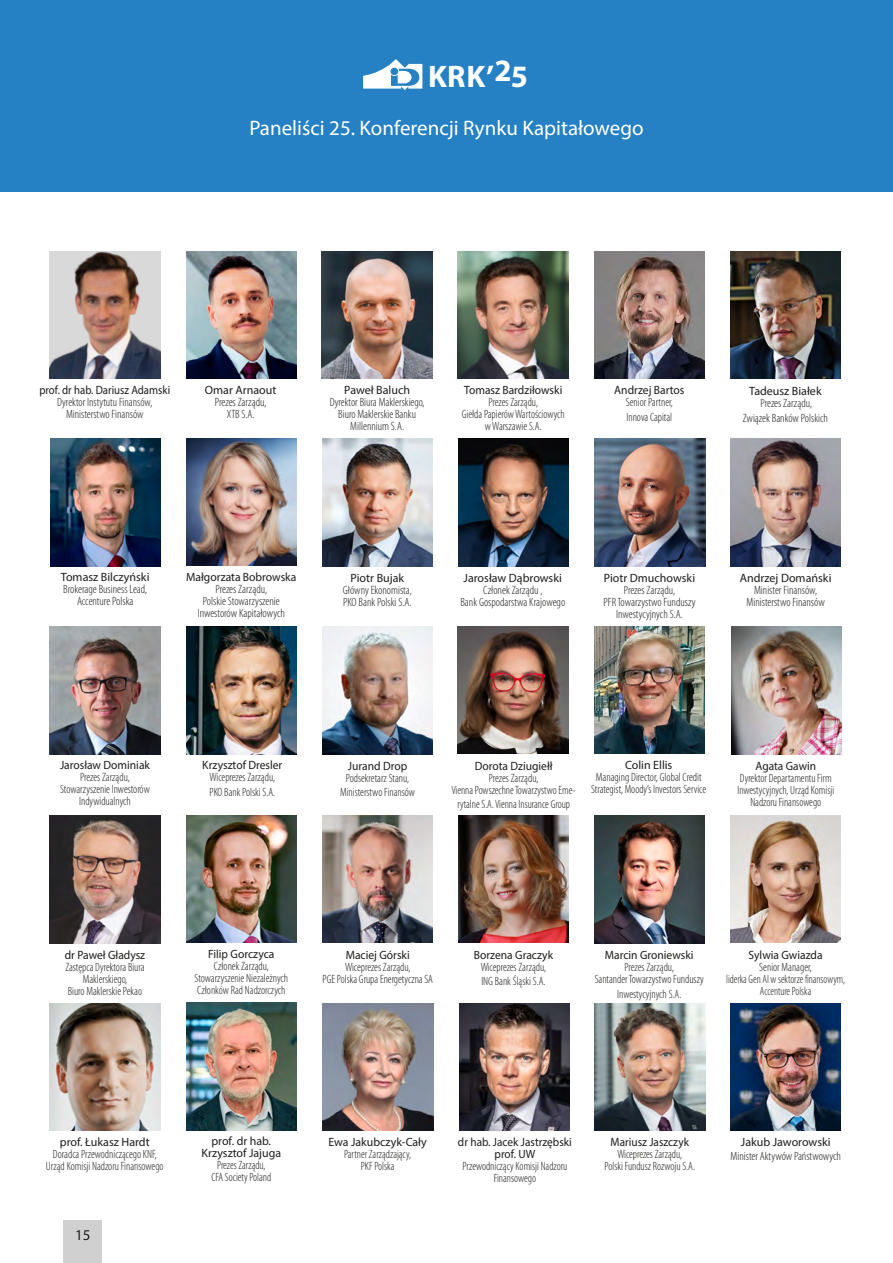
<style>
.page{position:relative;width:893px;height:1263px;background:#fff}
.page>*{position:absolute;margin:0;border:0;box-sizing:border-box;transform-origin:0 0}
.t1{font:700 31.2px "Myriad Pro";color:#fff}
.t2{font:21px "Myriad Pro";color:#fff}
.t3{font:15px "Myriad Pro";color:#1d1d1b}
.t4{font:300 condensed 12px/12px "Myriad Pro";color:#1d1d1b;text-align:center;scale:.96 1}
.t5{font:300 condensed 12px/12px "Myriad Pro";color:#1d1d1b;text-align:center}
.t6{font:12px/12px "Myriad Pro";color:#1d1d1b;text-align:center}
.t7{font:12px "Myriad Pro";color:#1d1d1b;scale:.96 1}
.t8{font:300 condensed 12px/12px "Myriad Pro";color:#1d1d1b;text-align:center;scale:.95 1}
.t9{font:300 condensed 12px/12px "Myriad Pro";color:#1d1d1b;text-align:center;scale:.94 1}
.t10{font:12px/12px "Myriad Pro";color:#1d1d1b;text-align:center;scale:.94 1}
.t11{font:12px "Myriad Pro";color:#1d1d1b;scale:.9 1}
.t12{font:12px "Myriad Pro";color:#1d1d1b;scale:.95 1}
</style>
<div class="page">
<div style="left:64px;top:1220px;width:38px;height:43px;background:#d0d0d0"></div>
<img style="left:731px;top:626px;width:111px;height:128px">
<img style="left:594px;top:626px;width:110px;height:128px">
<img style="left:186px;top:251px;width:111px;height:128px">
<img style="left:594px;top:251px;width:111px;height:128px">
<img style="left:186px;top:1003px;width:111px;height:128px">
<img style="left:730px;top:251px;width:111px;height:127px">
<img style="left:322px;top:626px;width:111px;height:128px">
<div style="left:0;top:0;width:893px;height:192px;background:#2581c4"></div>
<svg style="left:363px;top:59px;width:60px;height:31px"></svg>
<img style="left:594px;top:816px;width:111px;height:127px">
<img style="left:458px;top:251px;width:110px;height:127px">
<img style="left:50px;top:439px;width:110px;height:127px">
<img style="left:186px;top:439px;width:111px;height:127px">
<img style="left:322px;top:438px;width:111px;height:128px">
<img style="left:458px;top:439px;width:111px;height:127px">
<img style="left:594px;top:439px;width:111px;height:127px">
<img style="left:730px;top:439px;width:111px;height:127px">
<img style="left:50px;top:626px;width:110px;height:128px">
<img style="left:186px;top:626px;width:111px;height:128px">
<img style="left:458px;top:626px;width:111px;height:128px">
<img style="left:50px;top:816px;width:110px;height:128px">
<img style="left:186px;top:816px;width:111px;height:127px">
<img style="left:458px;top:816px;width:111px;height:127px">
<img style="left:730px;top:816px;width:111px;height:127px">
<img style="left:50px;top:1003px;width:110px;height:127px">
<img style="left:323px;top:1003px;width:110px;height:128px">
<img style="left:459px;top:1003px;width:111px;height:127px">
<img style="left:594px;top:1003px;width:111px;height:128px">
<img style="left:322px;top:816px;width:111px;height:127px">
<img style="left:730px;top:1003px;width:111px;height:128px">
<img style="left:50px;top:252px;width:111px;height:126px">
<img style="left:321px;top:251px;width:112px;height:127px">
<h1 class="t1" style="left:428px;top:56px;width:101px">KRK’25</h1>
<h2 class="t2" style="left:249px;top:115px;width:396px">Paneliści 25. Konferencji Rynku Kapitałowego</h2>
<p class="t11" style="left:39px;top:382px;width:147px">prof. dr hab. Dariusz Adamski</p>
<p class="t5" style="left:57px;top:396px;width:97px">Dyrektor Instytutu Finansów,<br>Ministerstwo Finansów</p>
<p class="t6" style="left:205px;top:383px;width:73px">Omar Arnaout</p>
<p class="t5" style="left:215px;top:396px;width:53px">Prezes Zarządu,<br>XTB S.A.</p>
<p class="t6" style="left:344px;top:383px;width:67px">Paweł Baluch</p>
<p class="t5" style="left:330px;top:396px;width:96px">Dyrektor Biura Maklerskiego,<br>Biuro Maklerskie Banku<br>Millennium S.A.</p>
<p class="t7" style="left:464px;top:383px;width:104px">Tomasz Bardziłowski</p>
<p class="t4" style="left:462px;top:397px;width:109px">Prezes Zarządu,<br>Giełda Papierów Wartościowych w Warszawie S.A.</p>
<p class="t7" style="left:614px;top:383px;width:75px">Andrzej Bartos</p>
<p class="t4" style="left:626px;top:395px;width:51px;line-height:14.4px;text-align:left">Senior Partner,<br>Innova Capital</p>
<p class="t6" style="left:749px;top:385px;width:74px">Tadeusz Białek</p>
<p class="t5" style="left:743px;top:396px;width:87px;line-height:14.4px">Prezes Zarządu,<br>Związek Banków Polskich</p>
<p class="t6" style="left:61px;top:571px;width:90px">Tomasz Bilczyński</p>
<p class="t5" style="left:63px;top:583px;width:85px">Brokerage Business Lead,<br>Accenture Polska</p>
<p class="t6" style="left:186px;top:571px;width:112px">Małgorzata Bobrowska</p>
<p class="t5" style="left:198px;top:584px;width:89px">Prezes Zarządu,<br>Polskie Stowarzyszenie<br>Inwestorów Kapitałowych</p>
<p class="t6" style="left:351px;top:571px;width:55px">Piotr Bujak</p>
<p class="t5" style="left:343px;top:584px;width:70px;text-align:left">Główny Ekonomista,<br>PKO Bank Polski S.A.</p>
<p class="t6" style="left:464px;top:571px;width:100px">Jarosław Dąbrowski</p>
<p class="t5" style="left:460px;top:584px;width:106px">Członek Zarządu ,<br>Bank Gospodarstwa Krajowego</p>
<p class="t6" style="left:604px;top:571px;width:93px">Piotr Dmuchowski</p>
<p class="t5" style="left:604px;top:584px;width:93px">Prezes Zarządu,<br>PFR Towarzystwo Funduszy<br>Inwestycyjnych S.A.</p>
<p class="t6" style="left:740px;top:571px;width:93px">Andrzej Domański</p>
<p class="t5" style="left:746px;top:584px;width:80px">Minister Finansów,<br>Ministerstwo Finansów</p>
<p class="t7" style="left:60px;top:758px;width:95px">Jarosław Dominiak</p>
<p class="t4" style="left:60px;top:772px;width:95px">Prezes Zarządu,<br>Stowarzyszenie Inwestorów<br>Indywidualnych</p>
<p class="t7" style="left:202px;top:758px;width:85px">Krzysztof Dresler</p>
<p class="t4" style="left:209px;top:770px;width:70px;line-height:14.4px;text-align:left">Wiceprezes Zarządu,<br>PKO Bank Polski S.A.</p>
<p class="t7" style="left:348px;top:758px;width:63px">Jurand Drop</p>
<p class="t4" style="left:340px;top:771px;width:80px;line-height:14.4px">Podsekretarz Stanu,<br>Ministerstwo Finansów</p>
<p class="t7" style="left:475px;top:758px;width:83px">Dorota Dziugiełł</p>
<p class="t4" style="left:451px;top:772px;width:131px">Prezes Zarządu,<br>Vienna Powszechne Towarzystwo Eme-</p>
<p class="t9" style="left:457px;top:798px;width:121px">rytalne S.A. Vienna Insurance Group</p>
<p class="t6" style="left:625px;top:759px;width:49px">Colin Ellis</p>
<p class="t5" style="left:591px;top:772px;width:117px">Managing Director, Global Credit<br>Strategist, Moody’s Investors Service</p>
<p class="t12" style="left:755px;top:758px;width:65px">Agata Gawin</p>
<p class="t8" style="left:737px;top:772px;width:103px">Dyrektor Departamentu Firm<br>Inwestycyjnych, Urząd Komisji<br>Nadzoru Finansowego</p>
<p class="t7" style="left:65px;top:947px;width:85px">dr Paweł Gładysz</p>
<p class="t4" style="left:65px;top:961px;width:84px">Zastępca Dyrektora Biura<br>Maklerskiego,<br>Biuro Maklerskie Pekao</p>
<p class="t7" style="left:208px;top:947px;width:71px">Filip Gorczyca</p>
<p class="t4" style="left:195px;top:961px;width:99px">Członek Zarządu,<br>Stowarzyszenie Niezależnych<br>Członków Rad Nadzorczych</p>
<p class="t7" style="left:346px;top:947px;width:68px">Maciej Górski</p>
<p class="t4" style="left:323px;top:961px;width:117px">Wiceprezes Zarządu,<br>PGE Polska Grupa Energetyczna SA</p>
<p class="t7" style="left:474px;top:947px;width:84px">Borzena Graczyk</p>
<p class="t4" style="left:481px;top:960px;width:70px;line-height:14.4px;text-align:left">Wiceprezes Zarządu,<br>ING Bank Śląski S.A.</p>
<p class="t7" style="left:605px;top:948px;width:94px">Marcin Groniewski</p>
<p class="t4" style="left:595px;top:962px;width:115px">Prezes Zarządu,<br>Santander Towarzystwo Funduszy</p>
<p class="t4" style="left:617px;top:988px;width:68px">Inwestycyjnych S.A.</p>
<p class="t7" style="left:749px;top:947px;width:79px">Sylwia Gwiazda</p>
<p class="t4" style="left:726px;top:961px;width:125px">Senior Manager,<br>liderka Gen AI w sektorze finansowym,<br>Accenture Polska</p>
<p class="t6" style="left:60px;top:1135px;width:91px">prof. Łukasz Hardt</p>
<p class="t4" style="left:46px;top:1148px;width:124px">Doradca Przewodniczącego KNF,<br>Urząd Komisji Nadzoru Finansowego</p>
<p class="t3" style="left:75px;top:1226px;width:17px">15</p>
<p class="t6" style="left:202px;top:1135px;width:81px">prof. dr hab.<br>Krzysztof Jajuga</p>
<p class="t9" style="left:211px;top:1160px;width:65px">Prezes Zarządu,<br>CFA Society Poland</p>
<p class="t6" style="left:328px;top:1136px;width:100px">Ewa Jakubczyk-Cały</p>
<p class="t9" style="left:344px;top:1148px;width:73px">Partner Zarządzający,<br>PKF Polska</p>
<p class="t10" style="left:458px;top:1136px;width:123px">dr hab. Jacek Jastrzębski prof. UW</p>
<p class="t8" style="left:463px;top:1161px;width:112px">Przewodniczący Komisji Nadzoru<br>Finansowego</p>
<p class="t10" style="left:610px;top:1136px;width:85px">Mariusz Jaszczyk</p>
<p class="t8" style="left:605px;top:1148px;width:97px">Wiceprezes Zarządu,<br>Polski Fundusz Rozwoju S.A.</p>
<p class="t6" style="left:741px;top:1135px;width:91px">Jakub Jaworowski</p>
<p class="t5" style="left:730px;top:1150px;width:112px">Minister Aktywów Państwowych</p>
</div>
